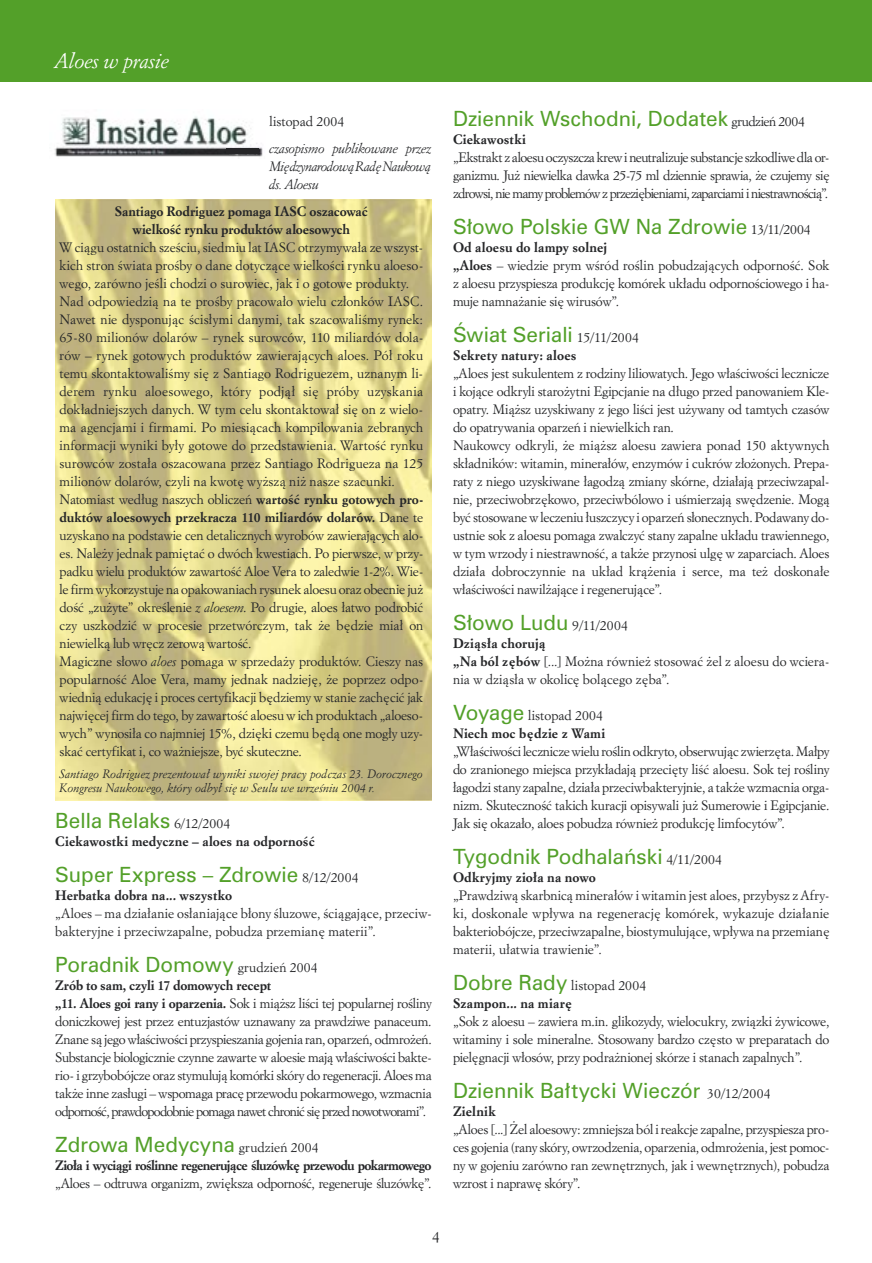
<style>
.page{position:relative;width:872px;height:1263px;background:#fff}
.page>*{position:absolute;margin:0;border:0;box-sizing:border-box;transform-origin:0 0}
.t1{font:21px "Zurich PL";color:#53a029}
.t2{font:italic 21px "Italian Garamond PL";letter-spacing:-.005em;color:#fff}
.t3{font:15px "Italian Garamond PL";color:#252628}
.t4{font:13.5px/18px "Italian Garamond PL";letter-spacing:-.005em;color:#252628}
.t5{font:13.5px/18px "Italian Garamond PL";letter-spacing:-.025em;color:#252628}
.t6{font:700 13.5px/18px "Italian Garamond PL";color:#252628}
.t7{font:italic 13.5px/18px "Italian Garamond PL";letter-spacing:-.015em;color:#252628;text-align:justify}
.t8{font:700 13.5px "Italian Garamond PL";letter-spacing:-.05em;color:#252628}
.t9{font:italic 12px/13.5px "Italian Garamond PL";letter-spacing:.015em;color:#252628}
.s1{font-weight:700}
.s2{font-style:italic}
.s3{font-family:"Italian Garamond PL";font-size:13.5px;color:#252628}
.s4{font-family:"Zurich PL";font-weight:400;font-size:21px;color:#53a029}
.s5{font-weight:400}
</style>
<div class="page">
<img style="left:54px;top:116px;width:209px;height:41px">
<div style="left:227px;top:149px;width:32px;height:5px;background:#262628"></div>
<img style="left:55px;top:200px;width:376px;height:601px">
<div style="left:0;top:0;width:872px;height:82px;background:#53a029"></div>
<h1 class="t2" style="left:55px;top:48px;width:116px">Aloes w prasie</h1>
<p class="t4" style="left:269px;top:112px;width:76px">listopad 2004</p>
<p class="t7" style="left:269px;top:139px;width:164px">czasopismo publikowane przez Mi´dzy narodowà Rad´ Naukowà ds. Aloesu</p>
<p class="t6" style="left:115px;top:202px;width:255px;text-align:center">Santiago Rodriguez pomaga IASC oszacowaç wielkoÊç rynku produktów aloesowych</p>
<p class="t4" style="left:60px;top:238px;width:365px">W ciàgu ostatnich szeÊciu, siedmiu lat IASC otrzymywa∏a ze wszyst&shy;kich stron Êwiata proÊby o dane dotyczàce wielkoÊci rynku aloeso&shy;wego, zarówno jeÊli chodzi o surowiec, jak i o gotowe produkty.<br>Nad odpowiedzià na te proÊby pracowa∏o wielu cz∏onków IASC.<br>Nawet nie dysponujàc Êcis∏ymi danymi, tak szacowaliÊmy rynek:<br>65-80 milionów dolarów – rynek surowców, 110 miliardów dola&shy;rów – rynek gotowych produktów zawierajàcych aloes. Pó∏ roku temu skontak towaliÊmy si´ z Santiago Rodriguezem, uznanym li&shy;derem rynku aloesowego, który podjà∏ si´ próby uzyskania dok∏adniejszych danych. W tym celu skontaktowa∏ si´ on z wielo&shy;ma agencjami i firmami. Po miesiàcach kompilowania zebranych informacji wyniki by∏y gotowe do przedstawienia. WartoÊç rynku surowców zosta∏a oszacowana przez Santiago Rodrigueza na 125 milionów dolarów, czyli na kwot´ wy˝szà ni˝ nasze szacunki.<br>Natomiast wed∏ug naszych obliczeƒ <span class="s1">wartoÊç rynku gotowych pro&shy;duktów aloesowych przekracza 110 miliardów dolarów.</span> Dane te uzyskano na podstawie cen detalicznych wyrobów zawierajàcych alo&shy;es. Nale˝y jednak pami´taç o dwóch kwestiach. Po pierwsze, w przy&shy;padku wielu produktów zawartoÊç Aloe Vera to zaledwie 1-2%. Wie&shy;le firm wykorzystuje na opakowaniach rysunek aloesu oraz obecnie ju˝ doÊç „zu˝yte” okreÊlenie <span class="s2">z aloesem</span>. Po drugie, aloes ∏atwo podrobiç czy uszkodziç w procesie przetwórczym, tak ˝e b´dzie mia∏ on niewielkà lub wr´cz zerowà wartoÊç.<br>Magiczne s∏owo <span class="s2">aloes</span> pomaga w sprzeda˝y produktów. Cieszy nas popularnoÊç Aloe Vera, mamy jednak nadziej´, ˝e poprzez odpo&shy;wiednià edukacj´ i proces certyfikacji b´dziemy w stanie zach´ciç jak najwi´cej firm do tego, by zawartoÊç aloesu w ich produktach „aloeso&shy;wych” wynosi∏a co najmniej 15%, dzi´ki czemu b´dà one mog∏y uzy&shy;skaç certyfikat i, co wa˝niejsze, byç skuteczne.</p>
<p class="t9" style="left:60px;top:767px;width:365px">Santiago Rodriguez prezentowa∏ wyniki swojej pracy podczas 23. Dorocznego<br>Kongresu Naukowego, który odby∏ si´ w Seulu we wrzeÊniu 2004 r.</p>
<h1 class="t1" style="left:55px;top:808px;width:177px">Bella Relaks <span class="s3">6/12/2004</span></h1>
<p class="t6" style="left:55px;top:832px;width:261px">Ciekawostki medyczne – aloes na odpornoÊç</p>
<h1 class="t1" style="left:55px;top:862px;width:305px">Super Express – Zdrowie <span class="s3">8/12/2004</span></h1>
<p class="t6" style="left:55px;top:886px;width:178px">Herbatka dobra na... wszystko</p>
<p class="t4" style="left:55px;top:904px;width:378px">„Aloes – ma dzia∏anie os∏aniajàce b∏ony Êluzowe, Êciàgajàce, przeciw&shy;bakteryjne i przeciwzapalne, pobudza przemian´ materii”.</p>
<h1 class="t1" style="left:55px;top:952px;width:264px">Poradnik Domowy <span class="s3">grudzieƒ 2004</span></h1>
<p class="t5" style="left:55px;top:976px;width:378px"><span class="s1">Zrób to sam, czyli 17 domowych recept<br>„11. Aloes goi rany i oparzenia.</span> Sok i mià˝sz liÊci tej popularnej roÊliny doniczkowej jest przez entuzjastów uznawany za prawdziwe panaceum.<br>Znane sà jego w∏aÊciwoÊci przyspieszania gojenia ran, oparzeƒ, odmro˝eƒ.<br>Substancje biologicznie czynne zawarte w aloesie majà w∏aÊciwoÊci bakte&shy;rio- i grzybobójcze oraz stymulujà komórki skóry do regeneracji. Aloes ma tak˝e inne zas∏ugi – wspomaga prac´ przewodu pokarmowego, wzmacnia odpornoÊç, prawdopodobnie pomaga nawet chroniç si´ przed nowotworami”.</p>
<h1 class="t1" style="left:55px;top:1132px;width:265px">Zdrowa Medycyna <span class="s3">grudzieƒ 2004</span></h1>
<p class="t8" style="left:55px;top:1157px;width:378px">Zio∏a i wyciàgi roÊlinne regenerujàce Êluzówk´ przewodu pokarmowego</p>
<p class="t5" style="left:55px;top:1174px;width:378px">„Aloes – odtruwa organizm, zwi´ksza odpornoÊç, regeneruje Êluzówk´”.</p>
<h1 class="t1" style="left:453px;top:106px;width:353px">Dziennik Wschodni, Dodatek <span class="s3">grudzieƒ 2004</span></h1>
<p class="t6" style="left:453px;top:130px;width:74px">Ciekawostki</p>
<p class="t4" style="left:453px;top:148px;width:378px;text-align:justify">„Ekstrakt z aloesu oczyszcza krew i neutralizuje substancje szkodliwe dla or&shy;ganizmu. Ju˝ niewielka dawka 25-75 ml dziennie sprawia, ˝e czujemy si´ zdrowsi, nie mamy problemów z przezi´bieniami, zaparciami i niestrawnoÊcià”.</p>
<h1 class="t1" style="left:453px;top:214px;width:359px">S∏owo Polskie GW Na Zdrowie <span class="s3">13/11/2004</span></h1>
<p class="t4" style="left:453px;top:238px;width:378px"><span class="s1">Od aloesu do lampy solnej<br>„Aloes</span> – wiedzie prym wÊród roÊlin pobudzajàcych odpornoÊç. Sok z aloesu przyspiesza produkcj´ komórek uk∏adu odpornoÊciowego i ha&shy;muje namna˝anie si´ wirusów”.</p>
<h1 class="t1" style="left:453px;top:322px;width:187px">Âwiat Seriali <span class="s3">15/11/2004</span></h1>
<p class="t6" style="left:453px;top:346px;width:125px">Sekrety natury: aloes</p>
<p class="t4" style="left:453px;top:364px;width:378px">„Aloes jest sukulentem z rodziny liliowatych. Jego w∏aÊciwoÊci lecznicze i kojàce odkryli staro˝ytni Egipcjanie na d∏ugo przed panowaniem Kle&shy;opatry. Mià˝sz uzyskiwany z jego liÊci jest u˝ywany od tamtych czasów do opatrywania oparzeƒ i niewielkich ran.<br>Naukowcy odkryli, ˝e mià˝sz aloesu zawiera ponad 150 aktywnych sk∏adników: witamin, minera∏ów, enzymów i cukrów z∏o˝onych. Prepa&shy;raty z niego uzyskiwane ∏agodzà zmiany skórne, dzia∏ajà przeciwzapal&shy;nie, przeciwobrz´kowo, przeciwbólowo i uÊmierzajà sw´dzenie. Mogà byç stosowane w leczeniu ∏uszczycy i oparzeƒ s∏onecznych. Podawany do&shy;ustnie sok z aloesu pomaga zwalczyç stany zapalne uk∏adu trawiennego, w tym wrzody i niestrawnoÊç, a tak˝e przynosi ulg´ w zaparciach. Aloes dzia∏a dobroczynnie na uk∏ad krà˝enia i serce, ma te˝ doskona∏e w∏aÊciwoÊci nawil˝ajàce i regenerujàce”.</p>
<h1 class="t1" style="left:453px;top:610px;width:176px">S∏owo Ludu <span class="s3">9/11/2004</span></h1>
<p class="t4" style="left:453px;top:634px;width:378px"><span class="s1">Dziàs∏a chorujà<br>„Na ból z´bów</span> [...] Mo˝na równie˝ stosowaç ˝el z aloesu do wciera&shy;nia w dziàs∏a w okolic´ bolàcego z´ba”.</p>
<p class="t6" style="left:453px;top:706px;width:154px"><span class="s4">Voyage</span> <span class="s5">listopad 2004<br></span>Niech moc b´dzie z Wami</p>
<p class="t4" style="left:453px;top:742px;width:378px;text-align:justify">„W∏aÊciwoÊci lecznicze wielu roÊlin odkryto, obserwujàc zwierz´ta. Ma∏py do zranionego miejsca przyk∏adajà przeci´ty liÊç aloesu. Sok tej roÊliny ∏agodzi stany zapalne, dzia∏a przeciwbakteryjnie, a tak˝e wzmacnia orga&shy;nizm. SkutecznoÊç takich kuracji opisywali ju˝ Sumerowie i Egipcjanie.<br>Jak si´ okaza∏o, aloes pobudza równie˝ produkcj´ limfocytów”.</p>
<h1 class="t1" style="left:453px;top:844px;width:270px">Tygodnik Podhalaƒski <span class="s3">4/11/2004</span></h1>
<p class="t6" style="left:453px;top:868px;width:144px">Odkryjmy zio∏a na nowo</p>
<p class="t4" style="left:453px;top:886px;width:378px;text-align:justify">„Prawdziwà skarbnicà minera∏ów i witamin jest aloes, przybysz z Afry&shy;ki, doskonale wp∏ywa na regeneracj´ komórek, wykazuje dzia∏anie bakteriobójcze, przeciwzapalne, biostymulujàce, wp∏ywa na przemian´ materii, u∏atwia trawienie”.</p>
<p class="t6" style="left:453px;top:976px;width:195px"><span class="s4">Dobre Rady</span> <span class="s5">listopad 2004<br></span>Szampon... na miar´</p>
<p class="t4" style="left:453px;top:1012px;width:378px;text-align:justify">„Sok z aloesu – zawiera m.in. glikozydy, wielocukry, zwiàzki ˝ywicowe, witaminy i sole mineralne. Stosowany bardzo cz´sto w preparatach do piel´gnacji w∏osów, przy podra˝nionej skórze i stanach zapalnych”.</p>
<h1 class="t1" style="left:453px;top:1078px;width:319px">Dziennik Ba∏tycki Wieczór <span class="s3">30/12/2004</span></h1>
<p class="t6" style="left:453px;top:1102px;width:44px">Zielnik</p>
<p class="t4" style="left:453px;top:1120px;width:378px;text-align:justify">„Aloes [...] ˚el aloesowy: zmniejsza ból i reakcje zapalne, przyspiesza pro&shy;ces gojenia (rany skóry, owrzodzenia, oparzenia, odmro˝enia, jest pomoc&shy;ny w gojeniu zarówno ran zewn´trznych, jak i wewn´trznych), pobudza wzrost i napraw´ skóry”.</p>
<p class="t3" style="left:432px;top:1228px;width:9px">4</p>
</div>
